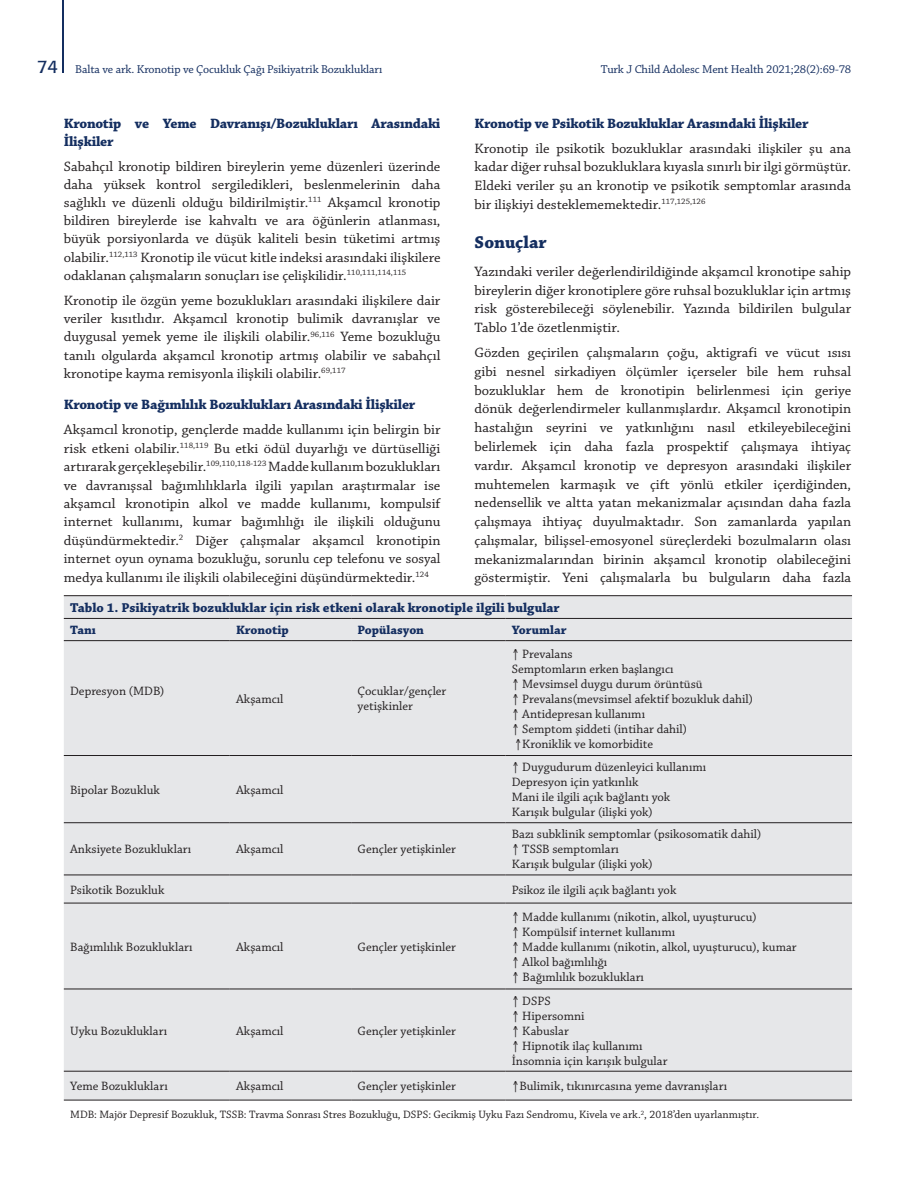
<style>
.page{position:relative;width:915px;height:1191px;background:#fff}
.page>*{position:absolute;margin:0;border:0;box-sizing:border-box;transform-origin:0 0}
.t1{font:700 18px "Chaparral Pro";color:#142e60}
.t2{font:14.25px/18.8px "Chaparral Pro";color:#231f20;text-align:justify}
.t3{font:700 14.25px/18.9px "Chaparral Pro";letter-spacing:-.015em;color:#142e60}
.t4{font:700 13.5px "Chaparral Pro";color:#142e60}
.t5{font:12.75px/15px "Chaparral Pro";color:#231f20}
.t6{font:700 12.75px "Chaparral Pro";color:#142e60}
.t7{font:12px "Chaparral Pro";letter-spacing:-.01em;color:#142e60}
.t8{font:11.25px "Chaparral Pro";color:#231f20}
.s1{font-family:"Formata Tr";font-size:18px}
</style>
<div class="page">
<hr style="left:62px;top:0;width:2px;height:73px;background:#142e60">
<div style="left:64px;top:596px;width:787px;height:503px;background:#e6e7e9"></div>
<hr style="left:64px;top:755px;width:166px;height:1px;background:#231f20">
<hr style="left:230px;top:755px;width:121px;height:1px;background:#231f20">
<hr style="left:351px;top:755px;width:154px;height:1px;background:#231f20">
<hr style="left:505px;top:755px;width:346px;height:1px;background:#231f20">
<hr style="left:64px;top:822px;width:166px;height:1px;background:#231f20">
<hr style="left:230px;top:822px;width:121px;height:1px;background:#231f20">
<hr style="left:351px;top:822px;width:154px;height:1px;background:#231f20">
<hr style="left:505px;top:822px;width:346px;height:1px;background:#231f20">
<hr style="left:64px;top:874px;width:166px;height:1px;background:#231f20">
<hr style="left:230px;top:874px;width:121px;height:1px;background:#231f20">
<hr style="left:351px;top:874px;width:154px;height:1px;background:#231f20">
<hr style="left:505px;top:874px;width:346px;height:1px;background:#231f20">
<hr style="left:64px;top:902px;width:166px;height:1px;background:#231f20">
<hr style="left:230px;top:902px;width:121px;height:1px;background:#231f20">
<hr style="left:351px;top:902px;width:154px;height:1px;background:#231f20">
<hr style="left:505px;top:902px;width:346px;height:1px;background:#231f20">
<hr style="left:64px;top:988px;width:166px;height:1px;background:#231f20">
<hr style="left:230px;top:988px;width:121px;height:1px;background:#231f20">
<hr style="left:351px;top:988px;width:154px;height:1px;background:#231f20">
<hr style="left:505px;top:988px;width:346px;height:1px;background:#231f20">
<hr style="left:64px;top:1071px;width:166px;height:1px;background:#231f20">
<hr style="left:230px;top:1071px;width:121px;height:1px;background:#231f20">
<hr style="left:351px;top:1071px;width:154px;height:1px;background:#231f20">
<hr style="left:505px;top:1071px;width:346px;height:1px;background:#231f20">
<hr style="left:64px;top:595px;width:166px;height:1px;background:#231f20">
<hr style="left:230px;top:595px;width:121px;height:1px;background:#231f20">
<hr style="left:351px;top:595px;width:154px;height:1px;background:#231f20">
<hr style="left:505px;top:595px;width:346px;height:1px;background:#231f20">
<hr style="left:64px;top:618px;width:166px;height:1px;background:#231f20">
<hr style="left:230px;top:618px;width:121px;height:1px;background:#231f20">
<hr style="left:351px;top:618px;width:154px;height:1px;background:#231f20">
<hr style="left:505px;top:618px;width:346px;height:1px;background:#231f20">
<hr style="left:64px;top:640px;width:166px;height:1px;background:#231f20">
<hr style="left:230px;top:640px;width:121px;height:1px;background:#231f20">
<hr style="left:351px;top:640px;width:154px;height:1px;background:#231f20">
<hr style="left:505px;top:640px;width:346px;height:1px;background:#231f20">
<hr style="left:64px;top:1099px;width:166px;height:1px;background:#231f20">
<hr style="left:230px;top:1099px;width:121px;height:1px;background:#231f20">
<hr style="left:351px;top:1099px;width:154px;height:1px;background:#231f20">
<hr style="left:505px;top:1099px;width:346px;height:1px;background:#231f20">
<p class="t7" style="left:37px;top:62px;width:346px"><span class="s1">74</span> Balta ve ark. Kronotip ve Çocukluk Çağı Psikiyatrik Bozuklukları</p>
<p class="t7" style="left:600px;top:62px;width:252px">Turk J Child Adolesc Ment Health 2021;28(2):69-78</p>
<p class="t3" style="left:474px;top:114px;width:335px">Kronotip ve Psikotik Bozukluklar Arasındaki İlişkiler</p>
<p class="t2" style="left:474px;top:139px;width:378px">Kronotip ile psikotik bozukluklar arasındaki ilişkiler şu ana kadar diğer ruhsal bozukluklara kıyasla sınırlı bir ilgi görmüştür.<br>Eldeki veriler şu an kronotip ve psikotik semptomlar arasında bir ilişkiyi desteklememektedir.<sup>117,125,126</sup></p>
<p class="t1" style="left:474px;top:231px;width:74px">Sonuçlar</p>
<p class="t2" style="left:474px;top:262px;width:378px">Yazındaki veriler değerlendirildiğinde akşamcıl kronotipe sahip bireylerin diğer kronotiplere göre ruhsal bozukluklar için artmış risk gösterebileceği söylenebilir. Yazında bildirilen bulgular Tablo 1’de özetlenmiştir.</p>
<p class="t2" style="left:474px;top:344px;width:378px">Gözden geçirilen çalışmaların çoğu, aktigrafi ve vücut ısısı gibi nesnel sirkadiyen ölçümler içerseler bile hem ruhsal bozukluklar hem de kronotipin belirlenmesi için geriye dönük değerlendirmeler kullanmışlardır. Akşamcıl kronotipin hastalığın seyrini ve yatkınlığını nasıl etkileyebileceğini belirlemek için daha fazla prospektif çalışmaya ihtiyaç vardır. Akşamcıl kronotip ve depresyon arasındaki ilişkiler muhtemelen karmaşık ve çift yönlü etkiler içerdiğinden, nedensellik ve altta yatan mekanizmalar açısından daha fazla çalışmaya ihtiyaç duyulmaktadır. Son zamanlarda yapılan çalışmalar, bilişsel-emosyonel süreçlerdeki bozulmaların olası mekanizmalarından birinin akşamcıl kronotip olabileceğini göstermiştir. Yeni çalışmalarla bu bulguların daha fazla</p>
<p class="t4" style="left:70px;top:600px;width:491px">Tablo 1. Psikiyatrik bozukluklar için risk etkeni olarak kronotiple ilgili bulgular</p>
<p class="t6" style="left:70px;top:622px;width:27px">Tanı</p>
<p class="t6" style="left:236px;top:622px;width:54px">Kronotip</p>
<p class="t6" style="left:357px;top:622px;width:68px">Popülasyon</p>
<p class="t6" style="left:511px;top:622px;width:56px">Yorumlar</p>
<p class="t3" style="left:64px;top:114px;width:378px">Kronotip ve Yeme Davranışı/Bozuklukları Arasındaki<br>İlişkiler</p>
<p class="t2" style="left:64px;top:158px;width:378px;line-height:18.1px">Sabahçıl kronotip bildiren bireylerin yeme düzenleri üzerinde daha yüksek kontrol sergiledikleri, beslenmelerinin daha sağlıklı ve düzenli olduğu bildirilmiştir.<sup>111</sup> Akşamcıl kronotip bildiren bireylerde ise kahvaltı ve ara öğünlerin atlanması, büyük porsiyonlarda ve düşük kaliteli besin tüketimi artmış olabilir.<sup>112,113</sup> Kronotip ile vücut kitle indeksi arasındaki ilişkilere odaklanan çalışmaların sonuçları ise çelişkilidir.<sup>110,111,114,115</sup></p>
<p class="t2" style="left:64px;top:291px;width:378px">Kronotip ile özgün yeme bozuklukları arasındaki ilişkilere dair veriler kısıtlıdır. Akşamcıl kronotip bulimik davranışlar ve duygusal yemek yeme ile ilişkili olabilir.<sup>96,116</sup> Yeme bozukluğu tanılı olgularda akşamcıl kronotip artmış olabilir ve sabahçıl kronotipe kayma remisyonla ilişkili olabilir.<sup>69,117</sup></p>
<p class="t3" style="left:64px;top:396px;width:353px">Kronotip ve Bağımlılık Bozuklukları Arasındaki İlişkiler</p>
<p class="t2" style="left:64px;top:421px;width:378px">Akşamcıl kronotip, gençlerde madde kullanımı için belirgin bir risk etkeni olabilir.<sup>118,119</sup> Bu etki ödül duyarlığı ve dürtüselliği artırarak gerçekleşebilir.<sup>109,110,118-123</sup> Madde kullanım bozuklukları ve davranışsal bağımlılıklarla ilgili yapılan araştırmalar ise akşamcıl kronotipin alkol ve madde kullanımı, kompulsif internet kullanımı, kumar bağımlılığı ile ilişkili olduğunu düşündürmektedir.<sup>2</sup> Diğer çalışmalar akşamcıl kronotipin internet oyun oynama bozukluğu, sorunlu cep telefonu ve sosyal medya kullanımı ile ilişkili olabileceğini düşündürmektedir.<sup>124</sup></p>
<p class="t5" style="left:70px;top:684px;width:96px">Depresyon (MDB)</p>
<p class="t5" style="left:236px;top:692px;width:49px">Akşamcıl</p>
<p class="t5" style="left:357px;top:684px;width:90px">Çocuklar/gençler yetişkinler</p>
<p class="t5" style="left:70px;top:782px;width:91px">Bipolar Bozukluk</p>
<p class="t5" style="left:236px;top:782px;width:49px">Akşamcıl</p>
<p class="t5" style="left:70px;top:842px;width:122px">Anksiyete Bozuklukları</p>
<p class="t5" style="left:236px;top:842px;width:49px">Akşamcıl</p>
<p class="t5" style="left:357px;top:842px;width:100px">Gençler yetişkinler</p>
<p class="t5" style="left:511px;top:646px;width:243px">↑ Prevalans<br>Semptomların erken başlangıcı<br>↑ Mevsimsel duygu durum örüntüsü<br>↑ Prevalans(mevsimsel afektif bozukluk dahil) ↑ Antidepresan kullanımı<br>↑ Semptom şiddeti (intihar dahil)<br>↑Kroniklik ve komorbidite</p>
<p class="t5" style="left:511px;top:760px;width:196px">↑ Duygudurum düzenleyici kullanımı<br>Depresyon için yatkınlık<br>Mani ile ilgili açık bağlantı yok<br>Karışık bulgular (ilişki yok)</p>
<p class="t5" style="left:511px;top:827px;width:251px">Bazı subklinik semptomlar (psikosomatik dahil) ↑ TSSB semptomları<br>Karışık bulgular (ilişki yok)</p>
<p class="t5" style="left:70px;top:882px;width:96px">Psikotik Bozukluk</p>
<p class="t5" style="left:511px;top:882px;width:166px">Psikoz ile ilgili açık bağlantı yok</p>
<p class="t5" style="left:70px;top:939px;width:124px">Bağımlılık Bozuklukları</p>
<p class="t5" style="left:236px;top:939px;width:49px">Akşamcıl</p>
<p class="t5" style="left:357px;top:939px;width:100px">Gençler yetişkinler</p>
<p class="t5" style="left:70px;top:1023px;width:98px">Uyku Bozuklukları</p>
<p class="t5" style="left:236px;top:1023px;width:49px">Akşamcıl</p>
<p class="t5" style="left:357px;top:1023px;width:100px">Gençler yetişkinler</p>
<p class="t5" style="left:511px;top:909px;width:286px">↑ Madde kullanımı (nikotin, alkol, uyuşturucu)<br>↑ Kompülsif internet kullanımı<br>↑ Madde kullanımı (nikotin, alkol, uyuşturucu), kumar ↑ Alkol bağımlılığı<br>↑ Bağımlılık bozuklukları</p>
<p class="t5" style="left:511px;top:993px;width:157px">↑ DSPS<br>↑ Hipersomni<br>↑ Kabuslar<br>↑ Hipnotik ilaç kullanımı<br>İnsomnia için karışık bulgular</p>
<p class="t5" style="left:70px;top:1079px;width:99px">Yeme Bozuklukları</p>
<p class="t5" style="left:236px;top:1079px;width:49px">Akşamcıl</p>
<p class="t5" style="left:357px;top:1079px;width:100px">Gençler yetişkinler</p>
<p class="t5" style="left:511px;top:1079px;width:217px">↑Bulimik, tıkınırcasına yeme davranışları</p>
<p class="t8" style="left:70px;top:1108px;width:690px">MDB: Majör Depresif Bozukluk, TSSB: Travma Sonrası Stres Bozukluğu, DSPS: Gecikmiş Uyku Fazı Sendromu, Kivela ve ark.<sup>2</sup>, 2018’den uyarlanmıştır.</p>
</div>
